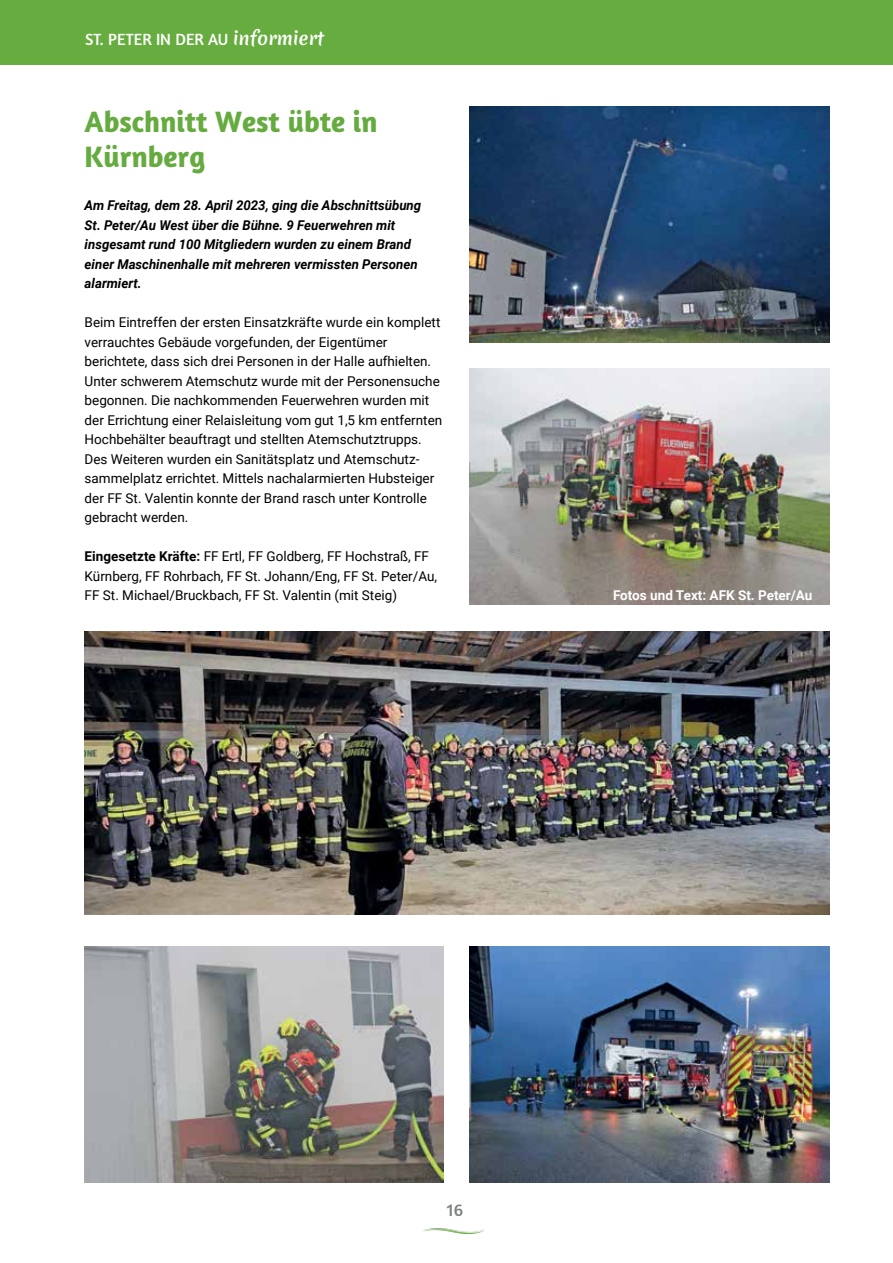
<style>
.page{position:relative;width:893px;height:1263px;background:#fff}
.page>*{position:absolute;margin:0;border:0;box-sizing:border-box;transform-origin:0 0}
.t1{font:700 30px/34.5px "Amaranth";color:#65ab3f}
.t2{font:18px "Amaranth";color:#7e8181}
.t3{font:16.5px "Amaranth";color:#fff}
.t4{font:13.5px/19.5px "Roboto";color:#000}
.t5{font:italic 700 13.5px/19.5px "Roboto";color:#000}
.t6{font:700 13.5px "Roboto";color:#fff}
.s1{font-family:"Merienda One";font-size:18px}
.s2{font-weight:700}
</style>
<div class="page">
<div style="left:0;top:0;width:893px;height:64px;background:#66ac3f"></div>
<img style="left:423px;top:1228px;width:62px;height:7px">
<img style="left:470px;top:369px;width:359px;height:236px">
<img style="left:470px;top:106px;width:359px;height:236px">
<img style="left:85px;top:631px;width:744px;height:283px">
<img style="left:85px;top:946px;width:359px;height:236px">
<img style="left:470px;top:946px;width:359px;height:236px">
<p class="t3" style="left:85px;top:29px;width:240px">ST. PETER IN DER AU <span class="s1">informiert</span></p>
<h1 class="t1" style="left:85px;top:104px;width:294px">Abschnitt West übte in<br>Kürnberg</h1>
<p class="t5" style="left:85px;top:195px;width:338px">Am Freitag, dem 28. April 2023, ging die Abschnittsübung St. Peter/Au West über die Bühne. 9 Feuerwehren mit insgesamt rund 100 Mitgliedern wurden zu einem Brand einer Maschinenhalle mit mehreren vermissten Personen alarmiert.</p>
<p class="t4" style="left:85px;top:312px;width:359px">Beim Eintreffen der ersten Einsatzkräfte wurde ein komplett verrauchtes Gebäude vorgefunden, der Eigentümer berichtete, dass sich drei Personen in der Halle aufhielten.<br>Unter schwerem Atemschutz wurde mit der Personensuche begonnen. Die nachkommenden Feuerwehren wurden mit der Errichtung einer Relaisleitung vom gut 1,5 km entfernten Hochbehälter beauftragt und stellten Atemschutztrupps.<br>Des Weiteren wurden ein Sanitätsplatz und Atemschutz&shy;sammelplatz errichtet. Mittels nachalarmierten Hubsteiger der FF St. Valentin konnte der Brand rasch unter Kontrolle gebracht werden.</p>
<p class="t4" style="left:85px;top:546px;width:354px"><span class="s2">Eingesetzte Kräfte:</span> FF Ertl, FF Goldberg, FF Hochstraß, FF<br>Kürnberg, FF Rohrbach, FF St. Johann/Eng, FF St. Peter/Au,<br>FF St. Michael/Bruckbach, FF St. Valentin (mit Steig)</p>
<p class="t6" style="left:613px;top:586px;width:201px">Fotos und Text: AFK St. Peter/Au</p>
<h2 class="t2" style="left:447px;top:1199px;width:18px">16</h2>
</div>
